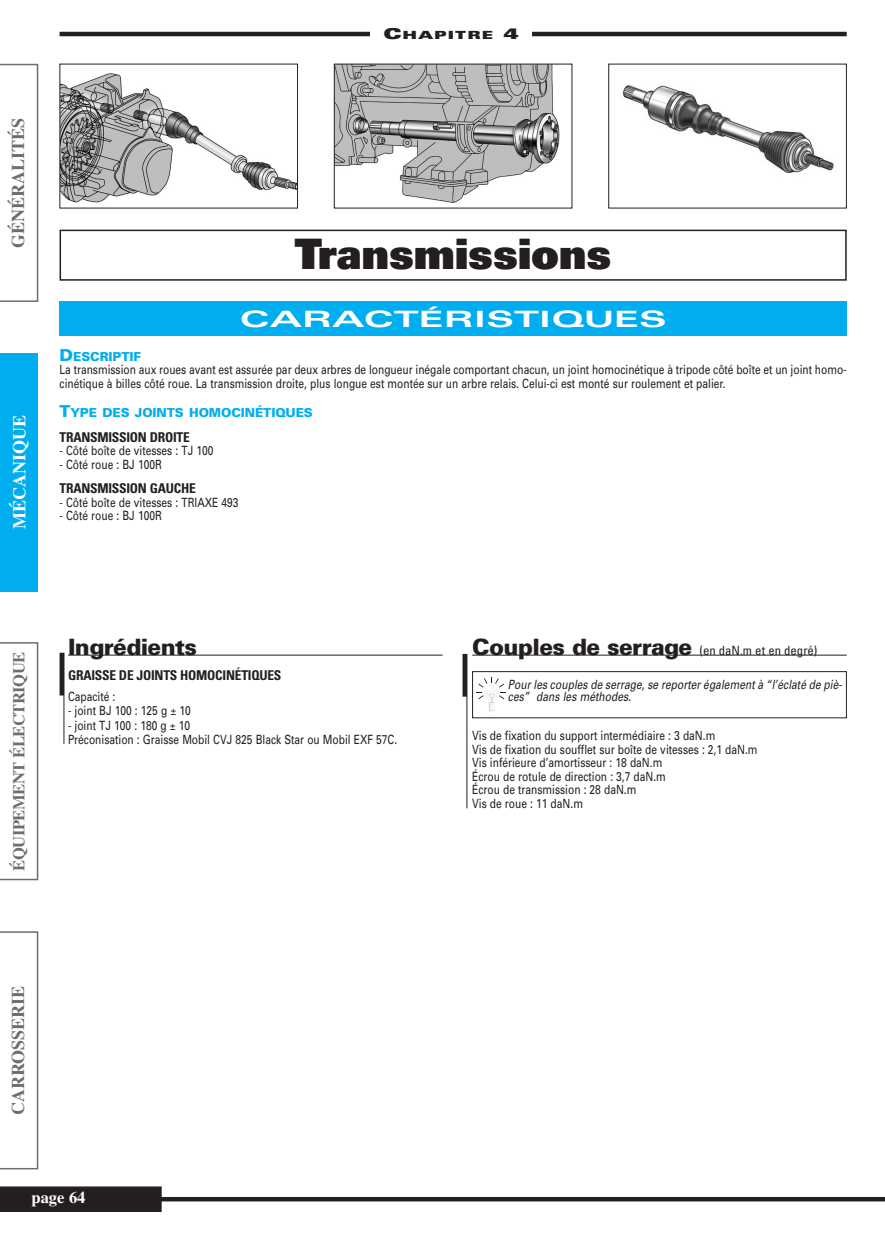
<style>
.page{position:relative;width:885px;height:1246px;background:#fff}
.page>*{position:absolute;margin:0;border:0;box-sizing:border-box;transform-origin:0 0}
.t1{font:900 42px "Univers";color:#231f20}
.t2{font:700 expanded 22.5px "Univers";color:#fff;scale:1.5 1}
.t3{font:900 22.5px "Univers";letter-spacing:-.025em;color:#231f20}
.t4{font:700 18px "Times";color:#6c6d70}
.t5{font:700 18px "Times";color:#fff}
.t6{font:700 16.5px "Times";letter-spacing:-.025em;color:#6c6d70}
.t7{font:700 16.5px "Times";color:#fff}
.t8{font:700 condensed 13.5px "Univers";letter-spacing:-.02em;color:#231f20}
.t9{font:12.75px/13.5px "Univers";color:#231f20;scale:.8 1}
.t10{font:italic 12.75px/12px "Univers";letter-spacing:.005em;color:#231f20;scale:.8 1}
.t11{font:condensed 12.75px "Univers";color:#231f20}
.t12{font:900 12.3px "Univers";letter-spacing:-.01em;color:#00aeef}
.t13{font:900 expanded 11.25px "Univers";letter-spacing:.08em;color:#231f20;scale:1.2 1}
.s1{font-size:15px}
.s2{font-size:16.5px}
.s3{font-weight:900;font-stretch:normal;font-size:22.5px}
</style>
<div class="page">
<hr style="left:60px;top:32px;width:786px;height:4px;background:#231f20">
<svg style="left:0;top:64px;width:38px;height:238px"></svg>
<div style="left:0;top:353px;width:38px;height:238px;background:#00aeef"></div>
<svg style="left:0;top:642px;width:38px;height:238px"></svg>
<svg style="left:0;top:931px;width:38px;height:238px"></svg>
<hr style="left:0;top:1197px;width:884px;height:4px;background:#231f20">
<div style="left:0;top:1186px;width:162px;height:26px;background:#231f20"></div>
<img style="left:62px;top:73px;width:234px;height:130px">
<img style="left:336px;top:66px;width:224px;height:137px">
<img style="left:622px;top:85px;width:212px;height:88px">
<div style="left:60px;top:230px;width:786px;height:51px;border:2px solid #231f20"></div>
<div style="left:60px;top:302px;width:786px;height:34px;background:#00aeef"></div>
<div style="left:370px;top:26px;width:161px;height:17px;background:#fff"></div>
<hr style="left:472px;top:655px;width:374px;height:1px;background:#231f20">
<hr style="left:64px;top:653px;width:1px;height:91px;background:#231f20">
<hr style="left:60px;top:653px;width:4px;height:42px;background:#231f20">
<hr style="left:68px;top:655px;width:374px;height:1px;background:#231f20">
<hr style="left:466px;top:654px;width:1px;height:154px;background:#231f20">
<div style="left:462px;top:654px;width:5px;height:43px;background:#231f20"></div>
<div style="left:472px;top:671px;width:374px;height:47px;border:1px solid #231f20"></div>
<svg style="left:476px;top:677px;width:30px;height:22px"></svg>
<img style="left:484px;top:685px;width:14px;height:27px">
<p class="t13" style="left:383px;top:31px;width:114px"><span class="s1">C</span>HAPITRE <span class="s1">4</span></p>
<h3 class="t4" style="left:12px;top:248px;width:132px;rotate:-90deg">GÉNÉRALITÉS</h3>
<h3 class="t5" style="left:13px;top:529px;width:115px;rotate:-90deg">MÉCANIQUE</h3>
<h1 class="t1" style="left:295px;top:239px;width:318px">Transmissions</h1>
<h2 class="t2" style="left:240px;top:311px;width:286px">CARACTÉRISTIQUES</h2>
<p class="t12" style="left:60px;top:352px;width:83px"><span class="s2">D</span>ESCRIPTIF</p>
<p class="t9" style="left:60px;top:364px;width:985px">La transmission aux roues avant est assurée par deux arbres de longueur inégale comportant chacun, un joint homocinétique à tripode côté boîte et un joint homo&shy;cinétique à billes côté roue. La transmission droite, plus longue est montée sur un arbre relais. Celui-ci est monté sur roulement et palier.</p>
<p class="t12" style="left:60px;top:408px;width:255px"><span class="s2">T</span>YPE DES JOINTS HOMOCINÉTIQUES</p>
<p class="t8" style="left:60px;top:432px;width:132px">TRANSMISSION DROITE</p>
<p class="t9" style="left:60px;top:445px;width:194px">- Côté boîte de vitesses : TJ 100</p>
<p class="t9" style="left:60px;top:458px;width:129px">- Côté roue : BJ 100R</p>
<p class="t8" style="left:60px;top:484px;width:138px">TRANSMISSION GAUCHE</p>
<p class="t9" style="left:60px;top:497px;width:225px">- Côté boîte de vitesses : TRIAXE 493</p>
<p class="t9" style="left:60px;top:510px;width:129px">- Côté roue : BJ 100R</p>
<p class="t6" style="left:13px;top:870px;width:220px;rotate:-90deg">ÉQUIPEMENT ÉLECTRIQUE</p>
<h2 class="t3" style="left:68px;top:638px;width:130px">Ingrédients</h2>
<p class="t11" style="left:472px;top:645px;width:347px"><span class="s3">Couples de serrage</span> (en daN.m et en degré)</p>
<p class="t8" style="left:68px;top:670px;width:215px">GRAISSE DE JOINTS HOMOCINÉTIQUES</p>
<p class="t9" style="left:68px;top:691px;width:61px">Capacité :</p>
<p class="t9" style="left:68px;top:705px;width:155px">- joint BJ 100 : 125 g ± 10</p>
<p class="t9" style="left:68px;top:719px;width:413px;line-height:14.2px">- joint TJ 100 : 180 g ± 10<br>Préconisation : Graisse Mobil CVJ 825 Black Star ou Mobil EXF 57C.</p>
<p class="t10" style="left:508px;top:679px;width:419px">Pour les couples de serrage, se reporter également à “l’éclaté de piè&shy;ces” dans les méthodes.</p>
<p class="t9" style="left:472px;top:730px;width:358px">Vis de fixation du support intermédiaire : 3 daN.m<br>Vis de fixation du soufflet sur boîte de vitesses : 2,1 daN.m Vis inférieure d’amortisseur : 18 daN.m<br>Écrou de rotule de direction : 3,7 daN.m<br>Écrou de transmission : 28 daN.m<br>Vis de roue : 11 daN.m</p>
<h3 class="t4" style="left:12px;top:1115px;width:131px;rotate:-90deg">CARROSSERIE</h3>
<p class="t7" style="left:31px;top:1192px;width:56px">page 64</p>
</div>
